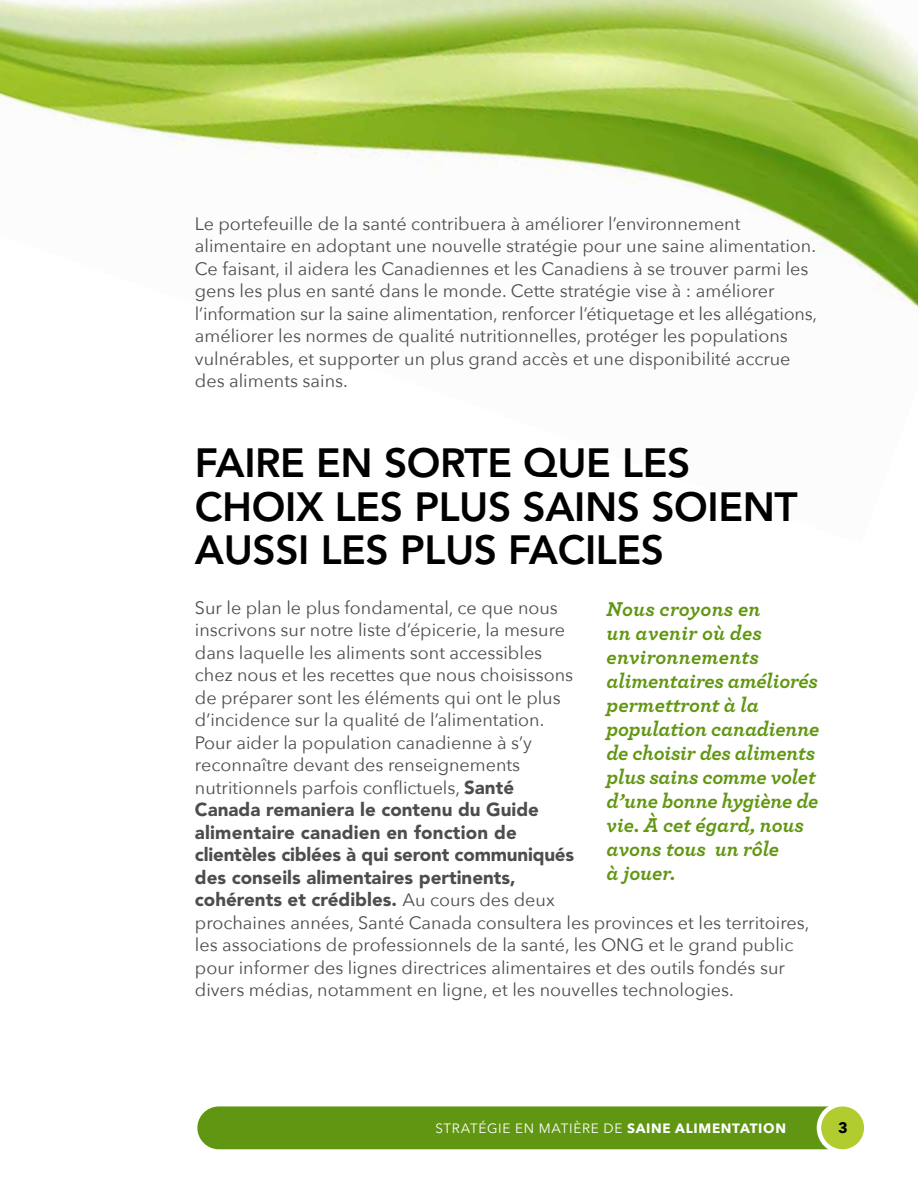
<style>
.page{position:relative;width:918px;height:1188px;background:#fff}
.page>*{position:absolute;margin:0;border:0;box-sizing:border-box;transform-origin:0 0}
.t1{font:800 40.5px/43.5px "Avenir LT Std";letter-spacing:-.01em;color:#000}
.Quotes{font:italic 700 21px/24px "Archer";letter-spacing:-.01em;color:#619612}
.Body{font:900 18.75px/22.5px "Avenir LT Std";color:#4d4d4f}
.Body-2{font:18px/22.5px "Avenir Next";color:#4d4d4f}
.t2{font:700 15px "Avenir Next";color:#000}
.t3{font:13.5px "Avenir Next";letter-spacing:.05em;color:#fff}
.s1{font-family:"Avenir LT Std";font-weight:900;font-size:18.75px}
.s2{font-family:"Avenir Next";font-weight:400;font-size:18px}
.s3{font-weight:700}
</style>
<div class="page">
<div style="left:197px;top:1106px;width:631px;height:43px;background:#619612"></div>
<div style="left:819px;top:1104px;width:47px;height:48px;background:#b0cc2e;border-radius:50%"></div>
<div style="left:817px;top:1102px;width:52px;height:52px;border:4px solid #fff;border-radius:50%"></div>
<img style="left:0;top:0;width:918px;height:308px">
<p class="Body-2" style="left:195px;top:211px;width:624px">Le portefeuille de la santé contribuera à améliorer l’environnement alimentaire en adoptant une nouvelle stratégie pour une saine alimentation.<br>Ce faisant, il aidera les Canadiennes et les Canadiens à se trouver parmi les gens les plus en santé dans le monde. Cette stratégie vise à : améliorer l’information sur la saine alimentation, renforcer l’étiquetage et les allégations, améliorer les normes de qualité nutritionnelles, protéger les populations vulnérables, et supporter un plus grand accès et une disponibilité accrue des aliments sains.</p>
<h1 class="t1" style="left:195px;top:441px;width:604px">FAIRE EN SORTE QUE LES<br>CHOIX LES PLUS SAINS SOIENT<br>AUSSI LES PLUS FACILES</h1>
<p class="Body-2" style="left:195px;top:595px;width:380px">Sur le plan le plus fondamental, ce que nous inscrivons sur notre liste d’épicerie, la mesure dans laquelle les aliments sont accessibles chez nous et les recettes que nous choisissons de préparer sont les éléments qui ont le plus d’incidence sur la qualité de l’alimentation.<br>Pour aider la population canadienne à s’y reconnaître devant des renseignements nutritionnels parfois conflictuels, <span class="s1">Santé</span></p>
<p class="Body" style="left:195px;top:798px;width:381px">Canada remaniera le contenu du Guide alimentaire canadien en fonction de clientèles ciblées à qui seront communiqués des conseils alimentaires pertinents, cohérents et crédibles. <span class="s2">Au cours des deux</span></p>
<p class="Body-2" style="left:195px;top:910px;width:616px">prochaines années, Santé Canada consultera les provinces et les territoires, les associations de professionnels de la santé, les ONG et le grand public pour informer des lignes directrices alimentaires et des outils fondés sur divers médias, notamment en ligne, et les nouvelles technologies.</p>
<p class="Quotes" style="left:607px;top:595px;width:214px">Nous croyons en<br>un avenir où des environnements alimentaires améliorés permettront à la population canadienne de choisir des aliments plus sains comme volet d’une bonne hygiène de vie. À cet égard, nous avons tous un rôle<br>à jouer.</p>
<p class="t3" style="left:436px;top:1116px;width:352px">STRATÉGIE EN MATIÈRE DE <span class="s3">SAINE ALIMENTATION</span></p>
<p class="t2" style="left:838px;top:1114px;width:11px">3</p>
</div>
